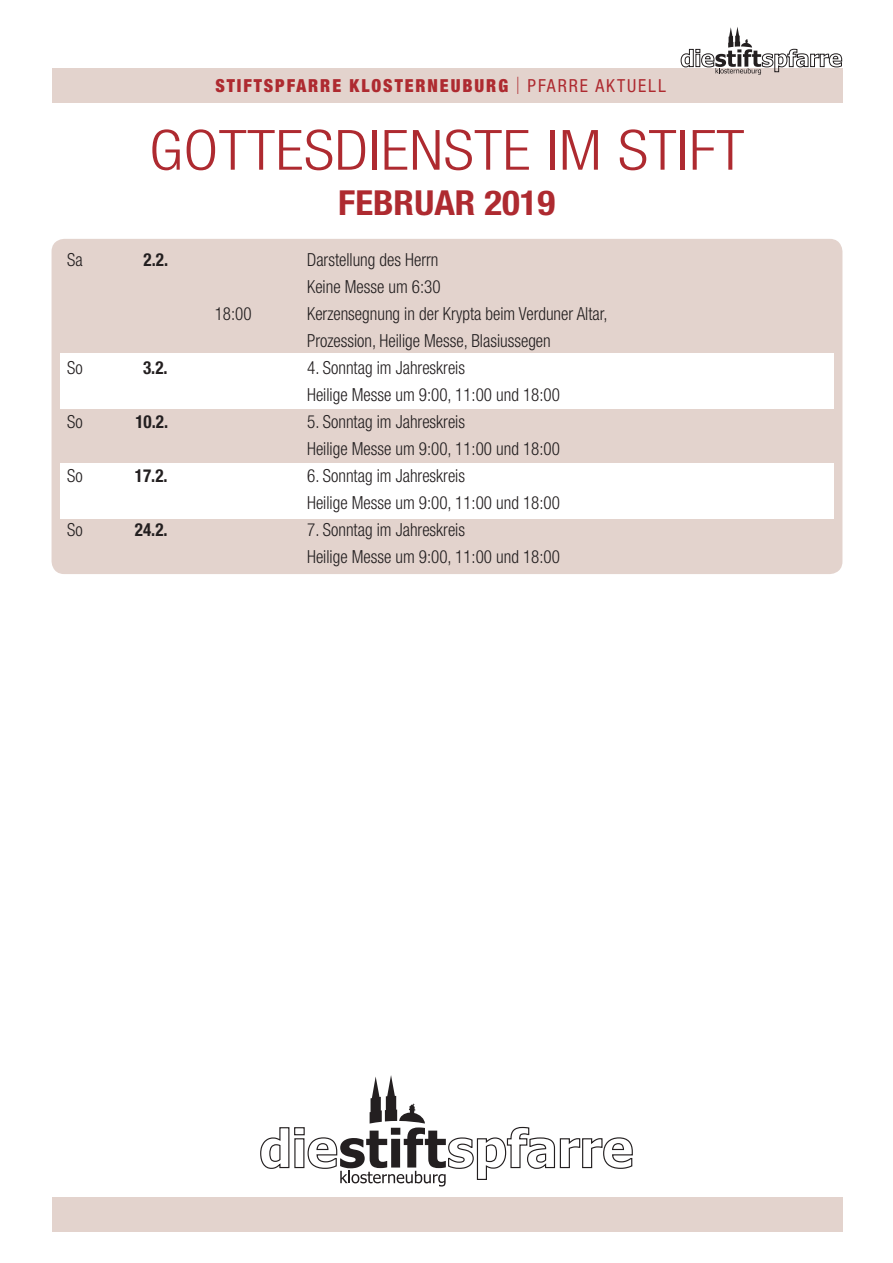
<style>
.page{position:relative;width:893px;height:1263px;background:#fff}
.page>*{position:absolute;margin:0;border:0;box-sizing:border-box;transform-origin:0 0}
.t1{font:300 condensed 55.5px "Helvetica Neue";letter-spacing:.01em;color:#ae2a30;scale:1.13 1}
.t2{font:700 condensed 34.5px "Helvetica Neue";color:#ae2a30;scale:1.07 1}
.t3{font:300 condensed 18px/27px "Helvetica Neue";color:#231f20;scale:.95 1}
.t4{font:900 condensed 18px "Helvetica Neue";letter-spacing:.11em;color:#ae2a30}
.t5{font:700 condensed 18px "Helvetica Neue";color:#231f20;scale:.95 1}
.s1{font-weight:100;font-size:24.15px}
.s2{font-weight:400}
</style>
<div class="page">
<div style="left:52px;top:68px;width:790px;height:34px;background:#e3d3cd"></div>
<div style="left:52px;top:1197px;width:790px;height:34px;background:#e3d3cd"></div>
<svg style="left:681px;top:27px;width:161px;height:48px"></svg>
<div style="left:52px;top:239px;width:790px;height:335px;background:#e3d3cd;border-radius:13px"></div>
<div style="left:60px;top:353px;width:774px;height:55px;background:#fff"></div>
<div style="left:60px;top:463px;width:774px;height:56px;background:#fff"></div>
<svg style="left:260px;top:1075px;width:373px;height:111px"></svg>
<p class="t4" style="left:215px;top:75px;width:452px">STIFTSPFARRE KLOSTERNEUBURG <span class="s1">I</span> <span class="s2">PFARRE AKTUELL</span></p>
<h1 class="t1" style="left:149px;top:118px;width:528px">GOTTESDIENSTE IM STIFT</h1>
<h2 class="t2" style="left:338px;top:182px;width:204px">FEBRUAR 2019</h2>
<p class="t3" style="left:67px;top:246px;width:18px">Sa</p>
<p class="t5" style="left:144px;top:249px;width:27px">2.2.</p>
<p class="t3" style="left:307px;top:246px;width:142px">Darstellung des Herrn<br>Keine Messe um 6:30</p>
<p class="t3" style="left:215px;top:300px;width:40px">18:00</p>
<p class="t3" style="left:307px;top:300px;width:318px">Kerzensegnung in der Krypta beim Verduner Altar,<br>Prozession, Heilige Messe, Blasiussegen</p>
<p class="t3" style="left:67px;top:354px;width:18px">So</p>
<p class="t5" style="left:143px;top:357px;width:27px">3.2.</p>
<p class="t3" style="left:307px;top:354px;width:268px">4. Sonntag im Jahreskreis<br>Heilige Messe um 9:00, 11:00 und 18:00</p>
<p class="t3" style="left:67px;top:408px;width:18px">So</p>
<p class="t5" style="left:135px;top:411px;width:36px">10.2.</p>
<p class="t3" style="left:307px;top:408px;width:268px">5. Sonntag im Jahreskreis<br>Heilige Messe um 9:00, 11:00 und 18:00</p>
<p class="t3" style="left:67px;top:462px;width:18px">So</p>
<p class="t5" style="left:135px;top:465px;width:36px">17.2.</p>
<p class="t3" style="left:307px;top:462px;width:268px">6. Sonntag im Jahreskreis<br>Heilige Messe um 9:00, 11:00 und 18:00</p>
<p class="t3" style="left:67px;top:516px;width:18px">So</p>
<p class="t5" style="left:135px;top:519px;width:36px">24.2.</p>
<p class="t3" style="left:307px;top:516px;width:268px">7. Sonntag im Jahreskreis<br>Heilige Messe um 9:00, 11:00 und 18:00</p>
</div>
